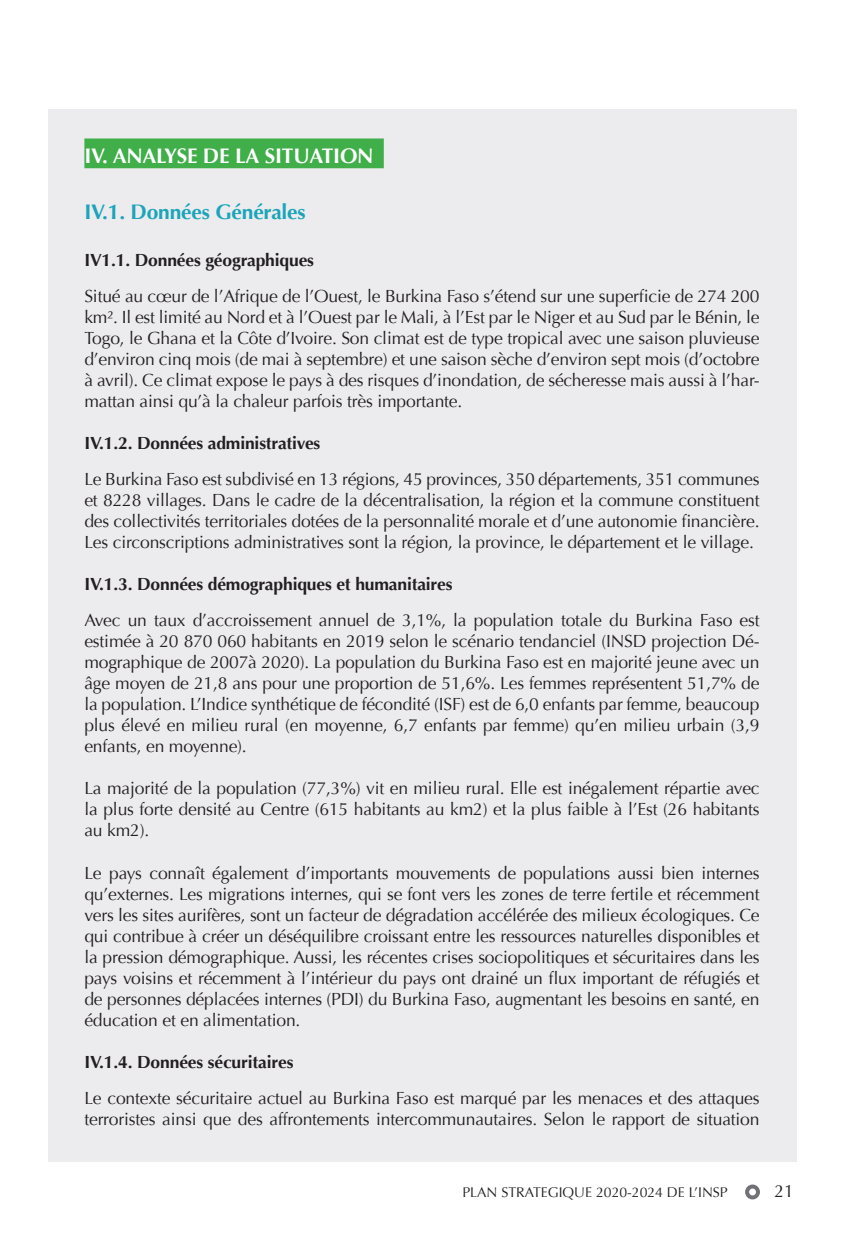
<style>
.page{position:relative;width:844px;height:1241px;background:#fff}
.page>*{position:absolute;margin:0;border:0;box-sizing:border-box;transform-origin:0 0}
.t1{font:700 21px "Optima";letter-spacing:-.01em;color:#fff}
.t2{font:700 21px "Optima";letter-spacing:-.01em;color:#1ba4ba}
.t3{font:17.5px/21px "Optima";letter-spacing:-.01em;color:#231f20;text-align:justify}
.t4{font:700 17.5px "Optima";letter-spacing:-.01em;color:#231f20}
.t5{font:14px "Optima";color:#231f20}
</style>
<div class="page">
<div style="left:48px;top:109px;width:747px;height:1052px;background:#ececee"></div>
<svg style="left:744px;top:1184px;width:15px;height:15px"></svg>
<svg style="left:748px;top:1188px;width:7px;height:7px"></svg>
<div style="left:84px;top:138px;width:299px;height:30px;background:#40ae49"></div>
<p class="t1" style="left:84px;top:144px;width:291px">IV. ANALYSE DE LA SITUATION</p>
<p class="t2" style="left:84px;top:200px;width:223px">IV.1. Données Générales</p>
<p class="t4" style="left:84px;top:250px;width:231px">IV1.1. Données géographiques</p>
<p class="t3" style="left:84px;top:286px;width:676px">Situé au cœur de l’Afrique de l’Ouest, le Burkina Faso s’étend sur une superficie de 274 200 km². Il est limité au Nord et à l’Ouest par le Mali, à l’Est par le Niger et au Sud par le Bénin, le Togo, le Ghana et la Côte d’Ivoire. Son climat est de type tropical avec une saison pluvieuse d’environ cinq mois (de mai à septembre) et une saison sèche d’environ sept mois (d’octobre à avril). Ce climat expose le pays à des risques d’inondation, de sécheresse mais aussi à l’har&shy;mattan ainsi qu’à la chaleur parfois très importante.</p>
<p class="t4" style="left:84px;top:433px;width:237px">IV.1.2. Données administratives</p>
<p class="t3" style="left:84px;top:469px;width:676px">Le Burkina Faso est subdivisé en 13 régions, 45 provinces, 350 départements, 351 communes et 8228 villages. Dans le cadre de la décentralisation, la région et la commune constituent des collectivités territoriales dotées de la personnalité morale et d’une autonomie financière.<br>Les circonscriptions administratives sont la région, la province, le département et le village.</p>
<p class="t4" style="left:84px;top:574px;width:369px">IV.1.3. Données démographiques et humanitaires</p>
<p class="t3" style="left:84px;top:610px;width:676px">Avec un taux d’accroissement annuel de 3,1%, la population totale du Burkina Faso est estimée à 20 870 060 habitants en 2019 selon le scénario tendanciel (INSD projection Dé&shy;mographique de 2007à 2020). La population du Burkina Faso est en majorité jeune avec un âge moyen de 21,8 ans pour une proportion de 51,6%. Les femmes représentent 51,7% de la population. L’Indice synthétique de fécondité (ISF) est de 6,0 enfants par femme, beaucoup plus élevé en milieu rural (en moyenne, 6,7 enfants par femme) qu’en milieu urbain (3,9 enfants, en moyenne).</p>
<p class="t3" style="left:84px;top:778px;width:676px">La majorité de la population (77,3%) vit en milieu rural. Elle est inégalement répartie avec la plus forte densité au Centre (615 habitants au km2) et la plus faible à l’Est (26 habitants au km2).</p>
<p class="t3" style="left:84px;top:862px;width:676px">Le pays connaît également d’importants mouvements de populations aussi bien internes qu’externes. Les migrations internes, qui se font vers les zones de terre fertile et récemment vers les sites aurifères, sont un facteur de dégradation accélérée des milieux écologiques. Ce qui contribue à créer un déséquilibre croissant entre les ressources naturelles disponibles et la pression démographique. Aussi, les récentes crises sociopolitiques et sécuritaires dans les pays voisins et récemment à l’intérieur du pays ont drainé un flux important de réfugiés et de personnes déplacées internes (PDI) du Burkina Faso, augmentant les besoins en santé, en éducation et en alimentation.</p>
<p class="t4" style="left:84px;top:1051px;width:210px">IV.1.4. Données sécuritaires</p>
<p class="t3" style="left:84px;top:1087px;width:676px">Le contexte sécuritaire actuel au Burkina Faso est marqué par les menaces et des attaques terroristes ainsi que des affrontements intercommunautaires. Selon le rapport de situation</p>
<p class="t5" style="left:462px;top:1183px;width:267px">PLAN STRATEGIQUE 2020-2024 DE L’INSP</p>
<p class="t3" style="left:774px;top:1180px;width:21px">21</p>
</div>
